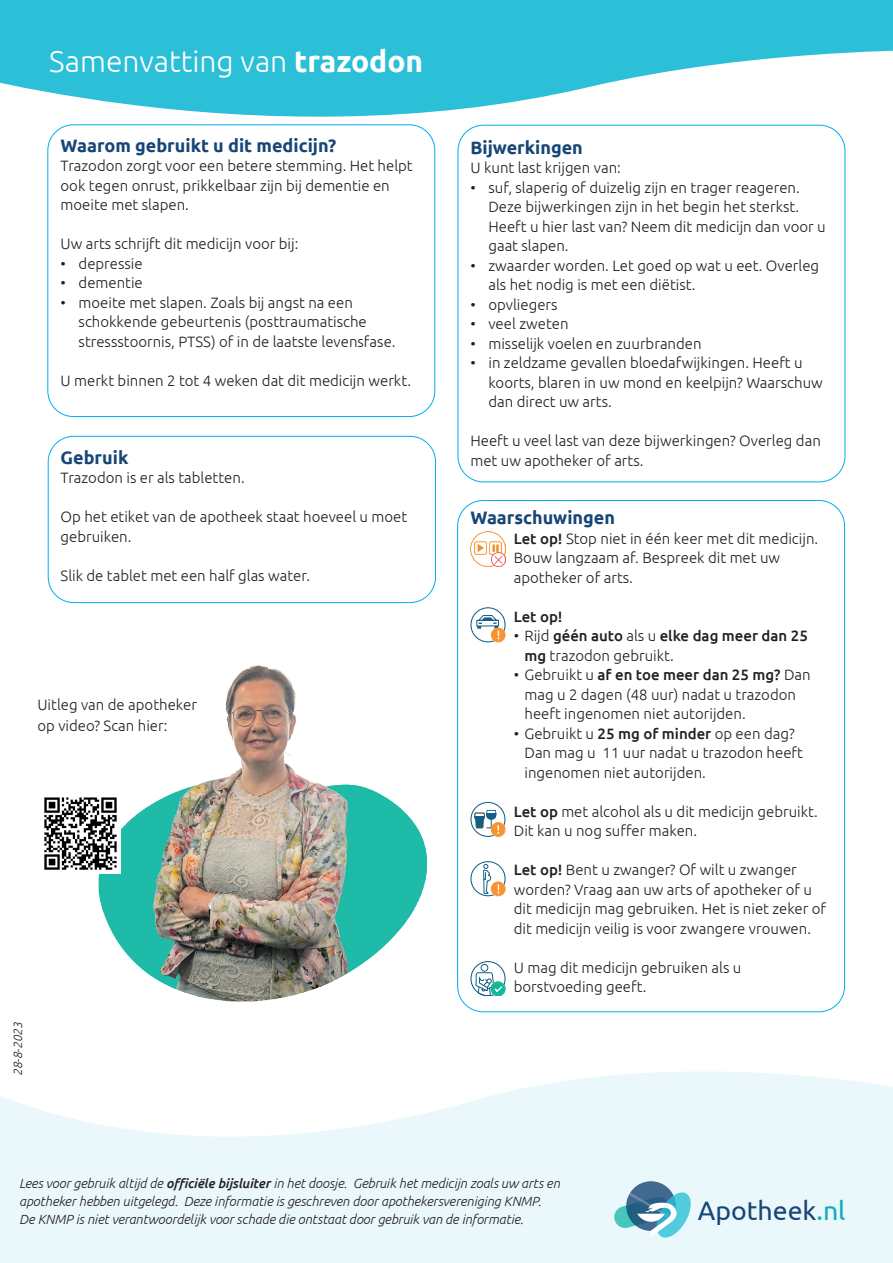
<style>
.page{position:relative;width:893px;height:1263px;background:#fff}
.page>*{position:absolute;margin:0;border:0;box-sizing:border-box;transform-origin:0 0}
.t1{font:300 30px "Ubuntu";color:#fff}
.t2{font:26.7px "Ubuntu";color:#184675}
.t3{font:700 18px "Ubuntu";color:#174676}
.t4{font:300 15px/19.5px "Ubuntu";color:#231f20}
.t5{font:500 15px "Ubuntu";color:#231f20}
.t6{font:italic 300 13.35px/18px "Ubuntu";letter-spacing:-.005em;color:#231f20}
.t7{font:italic 300 12px "Ubuntu";color:#231f20}
.s1{font-weight:700}
.s2{font-weight:500}
.s3{color:#13abbd}
</style>
<div class="page">
<svg style="left:0;top:1071px;width:893px;height:192px;fill:#eaf8fb"></svg>
<svg style="left:0;top:0;width:893px;height:165px;fill:#2bc0d7"></svg>
<svg style="left:626px;top:1181px;width:50px;height:50px"></svg>
<svg style="left:614px;top:1192px;width:77px;height:45px;background:#84becd"></svg>
<div style="left:458px;top:125px;width:387px;height:357px;background:#fff;border-radius:26px"></div>
<div style="left:48px;top:436px;width:388px;height:167px;border:1px solid #00aeef;border-radius:26px"></div>
<div style="left:48px;top:125px;width:387px;height:292px;background:#fff;border-radius:26px"></div>
<div style="left:48px;top:125px;width:387px;height:292px;border:1px solid #00aeef;border-radius:26px"></div>
<svg style="left:470px;top:607px;width:35px;height:35px"></svg>
<svg style="left:470px;top:802px;width:35px;height:35px"></svg>
<img style="left:470px;top:531px;width:35px;height:35px">
<svg style="left:470px;top:861px;width:35px;height:35px"></svg>
<svg style="left:470px;top:961px;width:35px;height:35px"></svg>
<img style="left:98px;top:664px;width:329px;height:338px">
<img style="left:44px;top:793px;width:76px;height:80px">
<h1 class="t1" style="left:49px;top:43px;width:375px">Samenvatting van <span class="s1">trazodon</span></h1>
<p class="t3" style="left:61px;top:134px;width:277px">Waarom gebruikt u dit medicijn?</p>
<p class="t4" style="left:61px;top:156px;width:354px">Trazodon zorgt voor een betere stemming. Het helpt ook tegen onrust, prikkelbaar zijn bij dementie en moeite met slapen.</p>
<p class="t4" style="left:61px;top:234px;width:239px">Uw arts schrijft dit medicijn voor bij:</p>
<p class="t4" style="left:61px;top:253px;width:84px">• depressie</p>
<p class="t4" style="left:61px;top:273px;width:84px">• dementie</p>
<p class="t4" style="left:79px;top:292px;width:318px;text-indent:-18px">• moeite met slapen. Zoals bij angst na een schokkende gebeurtenis (posttraumatische stressstoornis, PTSS) of in de laatste levensfase.</p>
<p class="t4" style="left:61px;top:370px;width:352px">U merkt binnen 2 tot 4 weken dat dit medicijn werkt.</p>
<p class="t3" style="left:61px;top:446px;width:69px">Gebruik</p>
<p class="t4" style="left:61px;top:468px;width:186px">Trazodon is er als tabletten.</p>
<p class="t4" style="left:61px;top:507px;width:348px">Op het etiket van de apotheek staat hoeveel u moet gebruiken.</p>
<p class="t4" style="left:61px;top:565px;width:251px">Slik de tablet met een half glas water.</p>
<p class="t4" style="left:37px;top:693px;width:161px;line-height:21px">Uitleg van de apotheker op video? Scan hier:</p>
<p class="t7" style="left:11px;top:1076px;width:56px;rotate:-90deg">28-8-2023</p>
<p class="t3" style="left:470px;top:136px;width:114px">Bijwerkingen</p>
<p class="t4" style="left:470px;top:158px;width:152px">U kunt last krijgen van:</p>
<p class="t4" style="left:488px;top:177px;width:339px;text-indent:-18px">• suf, slaperig of duizelig zijn en trager reageren.<br>Deze bijwerkingen zijn in het begin het sterkst.<br>Heeft u hier last van? Neem dit medicijn dan voor u gaat slapen.</p>
<p class="t4" style="left:488px;top:255px;width:332px;text-indent:-18px">• zwaarder worden. Let goed op wat u eet. Overleg als het nodig is met een diëtist.</p>
<p class="t4" style="left:470px;top:294px;width:89px">• opvliegers</p>
<p class="t4" style="left:470px;top:314px;width:100px">• veel zweten</p>
<p class="t4" style="left:470px;top:333px;width:233px">• misselijk voelen en zuurbranden</p>
<p class="t4" style="left:488px;top:353px;width:336px;text-indent:-18px">• in zeldzame gevallen bloedafwijkingen. Heeft u koorts, blaren in uw mond en keelpijn? Waarschuw dan direct uw arts.</p>
<p class="t4" style="left:470px;top:431px;width:352px">Heeft u veel last van deze bijwerkingen? Overleg dan met uw apotheker of arts.</p>
<p class="t3" style="left:470px;top:507px;width:146px">Waarschuwingen</p>
<p class="t4" style="left:514px;top:528px;width:306px"><span class="s2">Let op!</span> Stop niet in één keer met dit medicijn.<br>Bouw langzaam af. Bespreek dit met uw apotheker of arts.</p>
<p class="t5" style="left:514px;top:607px;width:50px">Let op!</p>
<p class="t4" style="left:524px;top:626px;width:285px;text-indent:-11px">• Rijd <span class="s2">géén auto</span> als u <span class="s2">elke dag meer dan 25 mg</span> trazodon gebruikt.</p>
<p class="t4" style="left:524px;top:665px;width:288px;text-indent:-11px">• Gebruikt u <span class="s2">af en toe meer dan 25 mg?</span> Dan mag u 2 dagen (48 uur) nadat u trazodon heeft ingenomen niet autorijden.</p>
<p class="t4" style="left:524px;top:723px;width:280px;text-indent:-11px">• Gebruikt u <span class="s2">25 mg of minder</span> op een dag?<br>Dan mag u 11 uur nadat u trazodon heeft ingenomen niet autorijden.</p>
<p class="t4" style="left:514px;top:801px;width:306px"><span class="s2">Let op</span> met alcohol als u dit medicijn gebruikt.<br>Dit kan u nog suffer maken.</p>
<p class="t4" style="left:514px;top:860px;width:314px"><span class="s2">Let op!</span> Bent u zwanger? Of wilt u zwanger worden? Vraag aan uw arts of apotheker of u dit medicijn mag gebruiken. Het is niet zeker of dit medicijn veilig is voor zwangere vrouwen.</p>
<p class="t4" style="left:514px;top:957px;width:229px">U mag dit medicijn gebruiken als u borstvoeding geeft.</p>
<p class="t6" style="left:19px;top:1174px;width:542px">Lees voor gebruik altijd de <span class="s2">officiële bijsluiter</span> in het doosje. Gebruik het medicijn zoals uw arts en apotheker hebben uitgelegd. Deze informatie is geschreven door apothekersvereniging KNMP.<br>De KNMP is niet verantwoordelijk voor schade die ontstaat door gebruik van de informatie.</p>
<h2 class="t2" style="left:698px;top:1194px;width:149px">Apotheek<span class="s3">.nl</span></h2>
</div>
